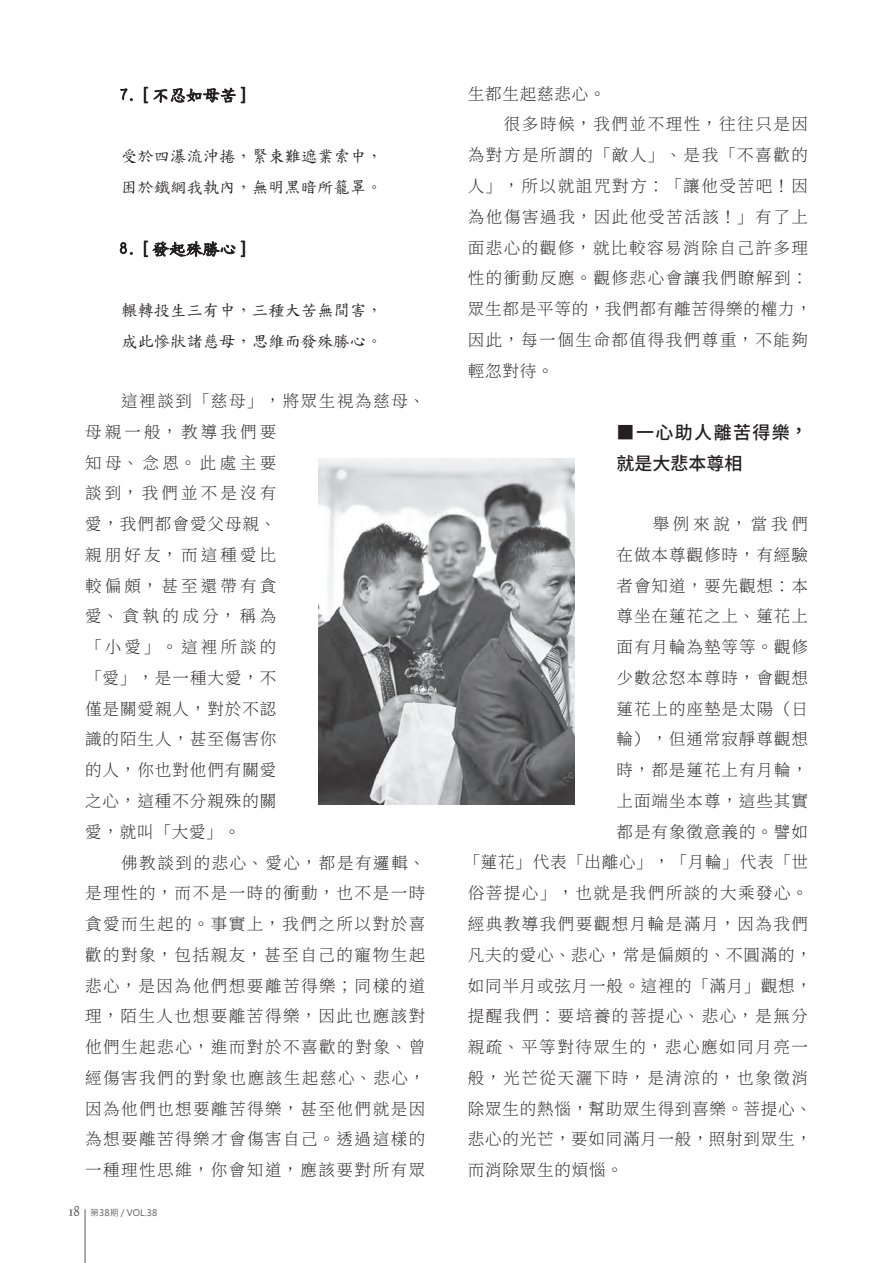
<style>
.page{position:relative;width:893px;height:1263px;background:#fff}
.page>*{position:absolute;margin:0;border:0;box-sizing:border-box;transform-origin:0 0}
.文章標2_思源黑Medium12級{font:500 18px/30.8px "Noto Sans Hant";letter-spacing:.08em;color:#231f20}
.文章標5_特粗楷11_5級_未齊頭{font:17.25px "TW MOE Std Kai";letter-spacing:-.025em;color:#231f20}
.內文_字距50{font:200 16.5px/30.8px "Noto Serif CJ Ktc";letter-spacing:.09em;color:#231f20}
.內文_字距50-2{font:200 16.5px "Noto Serif CJ Ktc";letter-spacing:.05em;color:#231f20}
.內文_字距50-3{font:200 16.5px "Noto Serif CJ Ktc";letter-spacing:.06em;color:#231f20}
.內文_引文_楷體{font:16.5px "TW MOE Std Kai";letter-spacing:-.01em;color:#231f20}
.t1{font:9px "Microsoft Jheng Hei";color:#57585a}
.s1{font-family:"Calligraphic 421 BT Roman B";font-size:15px}
</style>
<div class="page">
<svg style="left:120px;top:88px;width:13px;height:13px"></svg>
<svg style="left:144px;top:86px;width:101px;height:18px"></svg>
<svg style="left:120px;top:242px;width:13px;height:13px"></svg>
<svg style="left:144px;top:241px;width:91px;height:17px"></svg>
<svg style="left:241px;top:241px;width:4px;height:16px"></svg>
<img style="left:319px;top:458px;width:255px;height:347px">
<hr style="left:85px;top:1209px;width:1px;height:54px;background:#57585a">
<p class="文章標5_特粗楷11_5級_未齊頭" style="left:119px;top:86px;width:128px">7. [ 不忍如母苦 ]</p>
<p class="內文_引文_楷體" style="left:121px;top:148px;width:263px">受於四瀑流沖捲，緊束難遮業索中，</p>
<p class="內文_引文_楷體" style="left:121px;top:179px;width:263px">困於鐵網我執內，無明黑暗所籠罩。</p>
<p class="內文_引文_楷體" style="left:121px;top:302px;width:263px">輾轉投生三有中，三種大苦無間害，</p>
<p class="內文_引文_楷體" style="left:121px;top:332px;width:263px">成此慘狀諸慈母，思維而發殊勝心。</p>
<p class="內文_字距50" style="left:85px;top:386px;width:342px;text-indent:36px">這裡談到「慈母」，將眾生視為慈母、母親一般，教導我們要<br>知母、念恩。此處主要<br>談到，我們並不是沒有<br>愛，我們都會愛父母親、<br>親朋好友，而這種愛比<br>較偏頗，甚至還帶有貪<br>愛、貪執的成分，稱為<br>「小愛」。這裡所談的<br>「愛」，是一種大愛，不<br>僅是關愛親人，對於不認<br>識的陌生人，甚至傷害你<br>的人，你也對他們有關愛<br>之心，這種不分親殊的關<br>愛，就叫「大愛」。</p>
<p class="內文_字距50" style="left:85px;top:847px;width:342px;text-align:justify;text-indent:36px">佛教談到的悲心、愛心，都是有邏輯、是理性的，而不是一時的衝動，也不是一時貪愛而生起的。事實上，我們之所以對於喜歡的對象，包括親友，甚至自己的寵物生起悲心，是因為他們想要離苦得樂；同樣的道理，陌生人也想要離苦得樂，因此也應該對他們生起悲心，進而對於不喜歡的對象、曾經傷害我們的對象也應該生起慈心、悲心，因為他們也想要離苦得樂，甚至他們就是因為想要離苦得樂才會傷害自己。透過這樣的一種理性思維，你會知道，應該要對所有眾</p>
<p class="t1" style="left:68px;top:1207px;width:90px"><span class="s1">18</span> 第38期 / VOL.38</p>
<p class="內文_字距50-2" style="left:468px;top:84px;width:139px">生都生起慈悲心。</p>
<p class="內文_字距50" style="left:468px;top:109px;width:346px;text-indent:36px">很多時候，我們並不理性，往往只是因為對方是所謂的「敵人」、是我「不喜歡的人」，所以就詛咒對方：「讓他受苦吧！因為他傷害過我，因此他受苦活該！」有了上面悲心的觀修，就比較容易消除自己許多理性的衝動反應。觀修悲心會讓我們瞭解到：眾生都是平等的，我們都有離苦得樂的權力，因此，每一個生命都值得我們尊重，不能夠輕忽對待。</p>
<p class="文章標2_思源黑Medium12級" style="left:617px;top:418px;width:193px">■一心助人離苦得樂，就是大悲本尊相</p>
<p class="內文_字距50" style="left:653px;top:509px;width:157px">舉例來說，當我們</p>
<p class="內文_字距50-3" style="left:617px;top:545px;width:193px">在做本尊觀修時，有經驗</p>
<p class="內文_字距50-3" style="left:617px;top:576px;width:193px">者會知道，要先觀想：本</p>
<p class="內文_字距50-3" style="left:617px;top:607px;width:193px">尊坐在蓮花之上、蓮花上</p>
<p class="內文_字距50-3" style="left:617px;top:638px;width:193px">面有月輪為墊等等。觀修</p>
<p class="內文_字距50-3" style="left:617px;top:668px;width:193px">少數忿怒本尊時，會觀想</p>
<p class="內文_字距50-3" style="left:617px;top:699px;width:193px">蓮花上的座墊是太陽（日</p>
<p class="內文_字距50-3" style="left:617px;top:730px;width:193px">輪），但通常寂靜尊觀想</p>
<p class="內文_字距50-3" style="left:617px;top:761px;width:193px">時，都是蓮花上有月輪，</p>
<p class="內文_字距50-3" style="left:617px;top:792px;width:193px">上面端坐本尊，這些其實</p>
<p class="內文_字距50-3" style="left:617px;top:822px;width:193px">都是有象徵意義的。譬如</p>
<p class="內文_字距50-2" style="left:464px;top:853px;width:346px">「蓮花」代表「出離心」，「月輪」代表「世</p>
<p class="內文_字距50" style="left:468px;top:878px;width:342px">俗菩提心」，也就是我們所談的大乘發心。</p>
<p class="內文_字距50" style="left:468px;top:909px;width:342px">經典教導我們要觀想月輪是滿月，因為我們</p>
<p class="內文_字距50-2" style="left:468px;top:945px;width:346px">凡夫的愛心、悲心，常是偏頗的、不圓滿的，</p>
<p class="內文_字距50-2" style="left:468px;top:976px;width:346px">如同半月或弦月一般。這裡的「滿月」觀想，</p>
<p class="內文_字距50" style="left:468px;top:1001px;width:342px">提醒我們：要培養的菩提心、悲心，是無分</p>
<p class="內文_字距50" style="left:468px;top:1032px;width:342px">親疏、平等對待眾生的，悲心應如同月亮一</p>
<p class="內文_字距50" style="left:468px;top:1063px;width:342px">般，光芒從天灑下時，是清涼的，也象徵消</p>
<p class="內文_字距50-2" style="left:468px;top:1099px;width:346px">除眾生的熱惱，幫助眾生得到喜樂。菩提心、</p>
<p class="內文_字距50-2" style="left:468px;top:1130px;width:346px">悲心的光芒，要如同滿月一般，照射到眾生，</p>
<p class="內文_字距50-2" style="left:468px;top:1161px;width:157px">而消除眾生的煩惱。</p>
</div>
